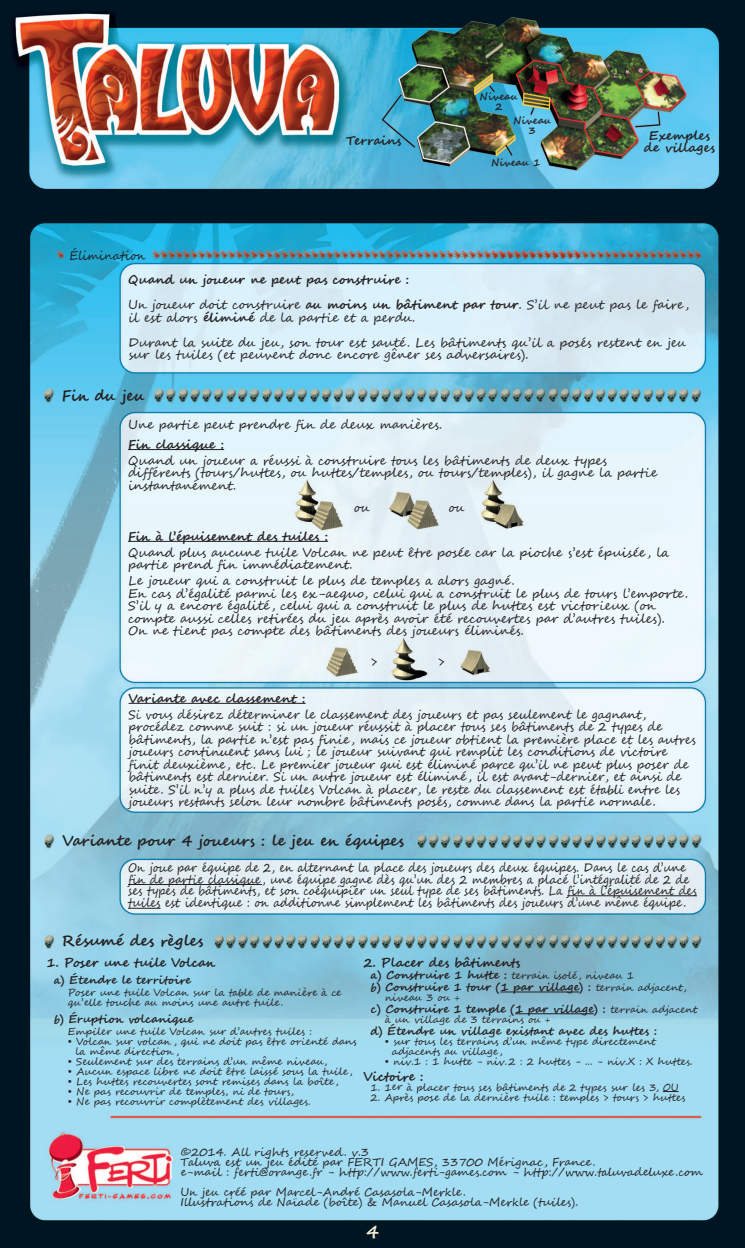
<style>
.page{position:relative;width:745px;height:1248px;background:#fff}
.page>*{position:absolute;margin:0;border:0;box-sizing:border-box;transform-origin:0 0}
.t1{font:700 17.5px "Segoe Script";color:#f4eed9}
.t2{font:700 15px "Segoe Script";color:#231f20}
.t3{font:12.5px/12.5px "Segoe Script";color:#231f20}
.t4{font:12.5px/12.5px "Segoe Script";color:#231f20;scale:.95 1}
.t5{font:12.5px/11.2px "Segoe Script";color:#231f20;scale:.88 1}
.t6{font:700 12.5px/25px "Segoe Script";color:#231f20}
.t7{font:12.5px "Segoe Script";color:#231f20;scale:.9 1}
.t8{font:11.25px/10px "Segoe Script";color:#231f20}
.t9{font:700 11.25px "Segoe Script";color:#231f20}
.t10{font:10px/10px "Segoe Script";color:#231f20}
.t11{font:700 10px/10px "Segoe Script";color:#231f20;text-align:center}
.s1{font-weight:400}
.s2{font-weight:700}
.s3{font-weight:700;font-size:11.25px}
.s4{font-weight:400;font-size:10px}
</style>
<div class="page">
<img style="left:0;top:212px;width:744px;height:1035px">
<hr style="left:128px;top:541px;width:200px;height:1px;background:#231f20">
<hr style="left:128px;top:449px;width:96px;height:1px;background:#231f20">
<hr style="left:128px;top:702px;width:177px;height:1px;background:#231f20">
<hr style="left:128px;top:884px;width:134px;height:1px;background:#231f20">
<hr style="left:567px;top:895px;width:129px;height:1px;background:#231f20">
<hr style="left:128px;top:907px;width:32px;height:1px;background:#231f20">
<hr style="left:500px;top:991px;width:79px;height:1px;background:#231f20">
<hr style="left:514px;top:1013px;width:79px;height:1px;background:#231f20">
<svg style="left:662px;top:1091px;width:16px;height:1px"></svg>
<img style="left:0;top:0;width:744px;height:212px">
<p class="t7" style="left:70px;top:245px;width:86px">Élimination</p>
<p class="t6" style="left:346px;top:128px;width:57px">Terrains</p>
<p class="t11" style="left:479px;top:92px;width:40px">Niveau<br>2</p>
<p class="t11" style="left:513px;top:116px;width:40px">Niveau<br>3</p>
<p class="t11" style="left:490px;top:158px;width:51px">Niveau 1</p>
<p class="t6" style="left:643px;top:129px;width:72px;line-height:12.5px;text-align:center">Exemples de villages</p>
<p class="t6" style="left:128px;top:267px;width:562px">Quand un joueur ne peut pas construire :<br><span class="s1">Un joueur doit construire</span> au moins un bâtiment par tour<span class="s1">. S’il ne peut pas le faire ,</span></p>
<p class="t3" style="left:128px;top:305px;width:559px;line-height:25px">il est alors <span class="s2">éliminé</span> de la partie et a perdu.<br>Durant la suite du jeu, son tour est sauté. Les bâtiments qu’il a posés restent en jeu</p>
<p class="t3" style="left:128px;top:349px;width:402px">sur les tuiles (et peuvent donc encore gêner ses adversaires).</p>
<p class="t2" style="left:62px;top:384px;width:84px">Fin du jeu</p>
<p class="t3" style="left:128px;top:418px;width:315px">Une partie peut prendre fin de deux manières.</p>
<p class="t6" style="left:128px;top:432px;width:98px">Fin classique :</p>
<p class="t3" style="left:128px;top:454px;width:530px">Quand un joueur a réussi à construire tous les bâtiments de deux types différents (tours/huttes, ou huttes/temples, ou tours/temples), il gagne la partie instantanément.</p>
<p class="t3" style="left:353px;top:501px;width:18px">ou</p>
<p class="t3" style="left:448px;top:501px;width:18px">ou</p>
<p class="t6" style="left:128px;top:524px;width:201px">Fin à l’épuisement des tuiles :</p>
<p class="t3" style="left:128px;top:546px;width:542px">Quand plus aucune tuile Volcan ne peut être posée car la pioche s’est épuisée , la partie prend fin immédiatement.</p>
<p class="t3" style="left:128px;top:574px;width:561px">Le joueur qui a construit le plus de temples a alors gagné.<br>En cas d’égalité parmi les ex-aequo, celui qui a construit le plus de tours l’emporte.<br>S’il y a encore égalité , celui qui a construit le plus de huttes est victorieux (on compte aussi celles retirées du jeu après avoir été recouvertes par d’autres tuiles).<br>On ne tient pas compte des bâtiments des joueurs éliminés.</p>
<p class="t3" style="left:370px;top:655px;width:9px">&gt;</p>
<p class="t3" style="left:437px;top:655px;width:9px">&gt;</p>
<p class="t6" style="left:128px;top:685px;width:178px">Variante avec clasement :</p>
<p class="t4" style="left:128px;top:708px;width:598px">Si vous désirez déterminer le clasement des joueurs et pas seulement le gagnant, procédez comme suit : si un joueur réussit à placer tous ses bâtiments de 2 types de bâtiments, la partie n’est pas finie , mais ce joueur obtient la première place et les autres joueurs continuent sans lui ; le joueur suivant qui remplit les conditions de victoire finit deuxième , etc. Le premier joueur qui est éliminé parce qu’il ne peut plus poser de bâtiments est dernier. Si un autre joueur est éliminé , il est avant-dernier, et ainsi de suite. S’il n’y a plus de tuiles Volcan à placer, le reste du clasement est établi entre les joueurs restants selon leur nombre bâtiments posés, comme dans la partie normale.</p>
<p class="t2" style="left:62px;top:828px;width:343px">Variante pour 4 joueurs : le jeu en équipes</p>
<p class="t5" style="left:128px;top:862px;width:647px">On joue par équipe de 2, en alternant la place des joueurs des deux équipes. Dans le cas d’une fin de partie classique , une équipe gagne dès qu’un des 2 membres a placé l’intégralité de 2 de ses types de bâtiments, et son coéquipier un seul type de ses bâtiments. La fin à l’épuisement des</p>
<p class="t5" style="left:128px;top:897px;width:635px">tuiles est identique : on additionne simplement les bâtiments des joueurs d’une même équipe.</p>
<p class="t2" style="left:62px;top:928px;width:143px">Résumé des règles</p>
<p class="t6" style="left:363px;top:950px;width:158px">2. Placer des bâtiments</p>
<p class="t10" style="left:370px;top:971px;width:265px"><span class="s3">a) Construire 1 hutte :</span> terrain isolé , niveau 1</p>
<p class="t9" style="left:370px;top:978px;width:317px">b) Construire 1 tour (1 par village) : <span class="s4">terrain adjacent,</span></p>
<p class="t10" style="left:384px;top:992px;width:77px">niveau 3 ou +</p>
<p class="t9" style="left:370px;top:999px;width:327px">c) Construire 1 temple (1 par village) : <span class="s4">terrain adjacent</span></p>
<p class="t10" style="left:384px;top:1014px;width:167px">à un village de 3 terrains ou +</p>
<p class="t9" style="left:370px;top:1021px;width:288px">d) Étendre un village existant avec des huttes :</p>
<p class="t10" style="left:391px;top:1036px;width:265px;text-indent:-7px">• sur tous les terrains d’un même type directement adjacents au village ,</p>
<p class="t10" style="left:384px;top:1056px;width:309px">• niv.1 : 1 hutte - niv.2 : 2 huttes - ... - niv.X : X huttes.</p>
<p class="t6" style="left:363px;top:1064px;width:61px">Victoire :</p>
<p class="t10" style="left:370px;top:1082px;width:309px">1. 1er à placer tous ses bâtiments de 2 types sur les 3, OU</p>
<p class="t10" style="left:370px;top:1092px;width:316px">2. Après pose de la dernière tuile : temples &gt; tours &gt; huttes</p>
<p class="t6" style="left:47px;top:950px;width:170px">1. Poser une tuile Volcan</p>
<p class="t9" style="left:54px;top:971px;width:139px">a) Étendre le territoire</p>
<p class="t10" style="left:68px;top:987px;width:275px">Poser une tuile Volcan sur la table de manière à ce qu’elle touche au moins une autre tuile.</p>
<p class="t9" style="left:54px;top:1009px;width:141px">b) Éruption volcanique</p>
<p class="t10" style="left:68px;top:1026px;width:245px">Empiler une tuile Volcan sur d’autres tuiles :</p>
<p class="t10" style="left:75px;top:1036px;width:283px;text-indent:-7px">• Volcan sur volcan , qui ne doit pas être orienté dans la même direction ,</p>
<p class="t10" style="left:68px;top:1056px;width:261px">• Seulement sur des terrains d’un même niveau,</p>
<p class="t10" style="left:68px;top:1066px;width:286px">• Aucun espace libre ne doit être laisé sous la tuile ,</p>
<p class="t10" style="left:68px;top:1076px;width:272px">• Les huttes recouvertes sont remises dans la boîte ,</p>
<p class="t10" style="left:68px;top:1086px;width:227px">• Ne pas recouvrir de temples, ni de tours,</p>
<p class="t10" style="left:68px;top:1096px;width:244px">• Ne pas recouvrir complètement des villages.</p>
<p class="t8" style="left:180px;top:1147px;width:524px">©2014. All rights reserved. v.3<br>Taluva est un jeu édité par FERTI GAMES, 33700 Mérignac, France.<br>e-mail : ferti@orange.fr - http://www.ferti-games.com - http://www.taluvadeluxe.com</p>
<p class="t8" style="left:180px;top:1187px;width:399px">Un jeu créé par Marcel-André Casasola-Merkle.<br>Illustrations de Naïade (boîte) &amp; Manuel Casasola-Merkle (tuiles).</p>
<h1 class="t1" style="left:366px;top:1217px;width:14px">4</h1>
</div>
